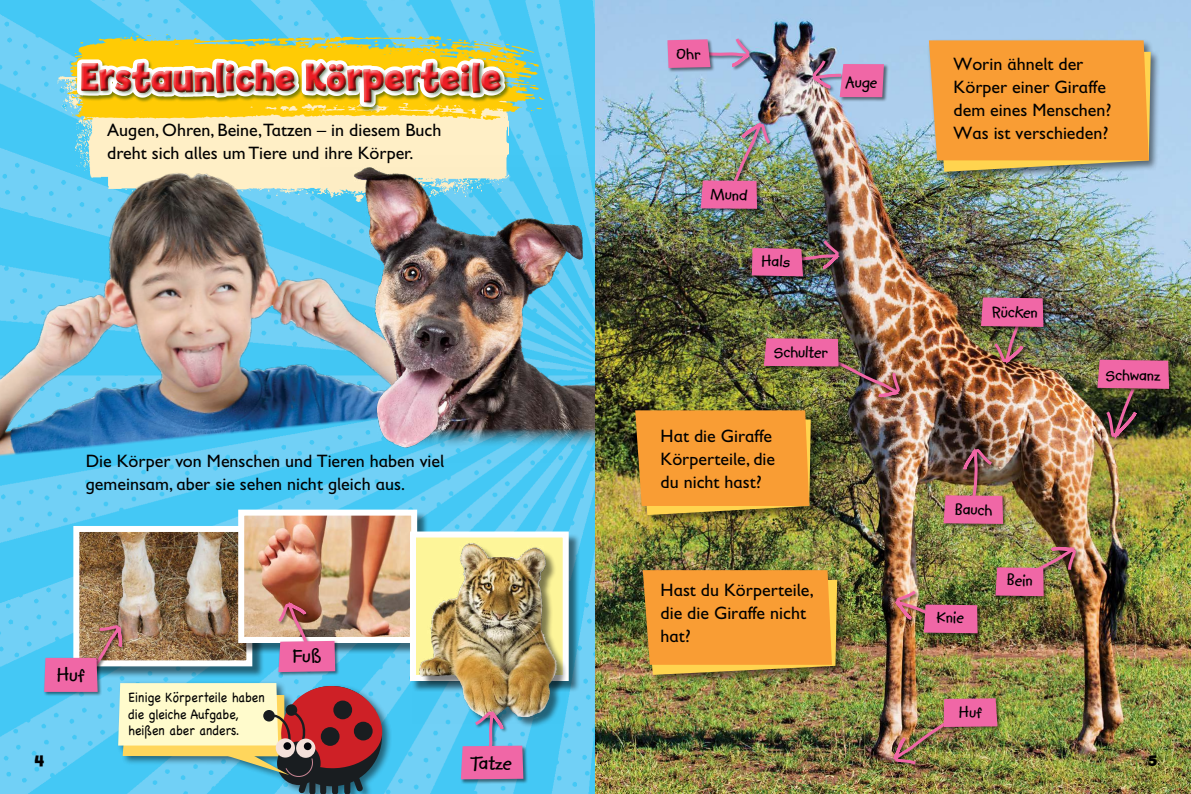
<style>
.page{position:relative;width:1191px;height:794px;background:#fff}
.page>*{position:absolute;margin:0;border:0;box-sizing:border-box;transform-origin:0 0}
.t1{font:700 40px "Billy";letter-spacing:.01em;color:#ed1d24;scale:.9 1}
.t2{font:700 22px "Kidprint";color:#000}
.t3{font:18px/23px "Gill Sans Infant Std";color:#000}
.t4{font:700 18px "Kidprint";color:#000}
.t5{font:700 16px "Billy";color:#000}
.t6{font:14px/16.8px "Chalkboard";color:#000;scale:.87 1}
</style>
<div class="page">
<img style="left:0;top:0;width:595px;height:794px">
<img style="left:56px;top:71px;width:452px;height:83px">
<img style="left:0;top:140px;width:412px;height:317px">
<img style="left:80px;top:533px;width:158px;height:66px">
<div style="left:73px;top:526px;width:179px;height:140px;border:6px solid #fff"></div>
<img style="left:245px;top:516px;width:165px;height:120px">
<div style="left:238px;top:509px;width:179px;height:134px;border:6px solid #fff"></div>
<div style="left:412px;top:533px;width:169px;height:160px;background:#000;opacity:.5"></div>
<div style="left:410px;top:531px;width:159px;height:150px;border:6px solid #fff"></div>
<div style="left:421px;top:545px;width:146px;height:184px;background:#000;opacity:.5"></div>
<img style="left:412px;top:535px;width:153px;height:189px">
<img style="left:320px;top:155px;width:275px;height:307px">
<img style="left:595px;top:0;width:596px;height:794px">
<div style="left:460px;top:745px;width:68px;height:39px;background:#000;opacity:.5"></div>
<svg style="left:461px;top:708px;width:62px;height:86px;background:#9a97c4"></svg>
<div style="left:927px;top:38px;width:233px;height:144px;background:#000;opacity:.5"></div>
<svg style="left:929px;top:40px;width:221px;height:132px;background:#f09f3d"></svg>
<div style="left:633px;top:408px;width:187px;height:117px;background:#000;opacity:.5"></div>
<svg style="left:635px;top:410px;width:175px;height:105px;background:#ef9b34"></svg>
<div style="left:641px;top:568px;width:206px;height:117px;background:#000;opacity:.5"></div>
<svg style="left:643px;top:570px;width:194px;height:105px;background:#ef9d36"></svg>
<div style="left:923px;top:603px;width:59px;height:35px;background:#000;opacity:.5"></div>
<img style="left:892px;top:445px;width:187px;height:191px">
<div style="left:892px;top:710px;width:74px;height:59px;background:#000;opacity:.5"></div>
<div style="left:770px;top:240px;width:74px;height:34px;background:#000;opacity:.5"></div>
<div style="left:993px;top:303px;width:34px;height:65px;background:#000;opacity:.5"></div>
<img style="left:981px;top:190px;width:81px;height:176px">
<img style="left:1097px;top:178px;width:94px;height:265px">
<div style="left:836px;top:361px;width:68px;height:41px;background:#000;opacity:.5"></div>
<img style="left:763px;top:331px;width:140px;height:66px">
<div style="left:680px;top:38px;width:74px;height:33px;background:#000;opacity:.5"></div>
<div style="left:666px;top:38px;width:49px;height:34px;background:#000;opacity:.5"></div>
<img style="left:683px;top:119px;width:159px;height:168px">
<div style="left:839px;top:63px;width:49px;height:39px;background:#000;opacity:.5"></div>
<img style="left:809px;top:57px;width:75px;height:40px">
<div style="left:116px;top:681px;width:276px;height:113px;background:#000;opacity:.5"></div>
<img style="left:44px;top:599px;width:341px;height:195px">
<svg style="left:66px;top:32px;width:478px;height:110px;background:#cfd78b"></svg>
<div style="left:79px;top:60px;width:422px;height:43px;background:#fff;opacity:.62"></div>
<div style="left:79px;top:61px;width:424px;height:44px;background:#000;opacity:.65"></div>
<img style="left:890px;top:651px;width:150px;height:116px">
<svg style="left:667px;top:35px;width:85px;height:33px;background:#c492c1"></svg>
<h1 class="t1" style="left:80px;top:54px;width:469px">Erstaunliche Körperteile</h1>
<p class="t3" style="left:107px;top:118px;width:336px">Augen, Ohren, Beine,Tatzen – in diesem Buch dreht sich alles um Tiere und ihre Körper.</p>
<p class="t3" style="left:86px;top:449px;width:360px">Die Körper von Menschen und Tieren haben viel gemeinsam, aber sie sehen nicht gleich aus.</p>
<p class="t2" style="left:56px;top:663px;width:30px">Huf</p>
<p class="t5" style="left:34px;top:751px;width:11px">4</p>
<p class="t6" style="left:129px;top:688px;width:158px">Einige Körperteile haben die gleiche Aufgabe, heißen aber anders.</p>
<p class="t2" style="left:292px;top:644px;width:31px">Fuß</p>
<p class="t2" style="left:470px;top:751px;width:43px">Tatze</p>
<p class="t4" style="left:845px;top:72px;width:33px">Auge</p>
<p class="t4" style="left:710px;top:185px;width:39px;rotate:1deg">Mund</p>
<p class="t4" style="left:761px;top:252px;width:30px">Hals</p>
<p class="t4" style="left:774px;top:342px;width:56px">Schulter</p>
<p class="t3" style="left:660px;top:424px;width:116px">Hat die Giraffe<br>Körperteile, die du nicht hast?</p>
<p class="t3" style="left:660px;top:578px;width:155px">Hast du Körperteile, die die Giraffe nicht hat?</p>
<p class="t3" style="left:953px;top:52px;width:159px">Worin ähnelt der<br>Körper einer Giraffe dem eines Menschen?<br>Was ist verschieden?</p>
<p class="t4" style="left:992px;top:302px;width:47px;rotate:1deg">Rücken</p>
<p class="t4" style="left:954px;top:499px;width:39px;rotate:1deg">Bauch</p>
<p class="t4" style="left:936px;top:607px;width:29px;rotate:1deg">Knie</p>
<p class="t4" style="left:1006px;top:570px;width:28px;rotate:1deg">Bein</p>
<p class="t4" style="left:1105px;top:365px;width:56px;rotate:1deg">Schwanz</p>
<p class="t5" style="left:1148px;top:751px;width:10px">5</p>
</div>
